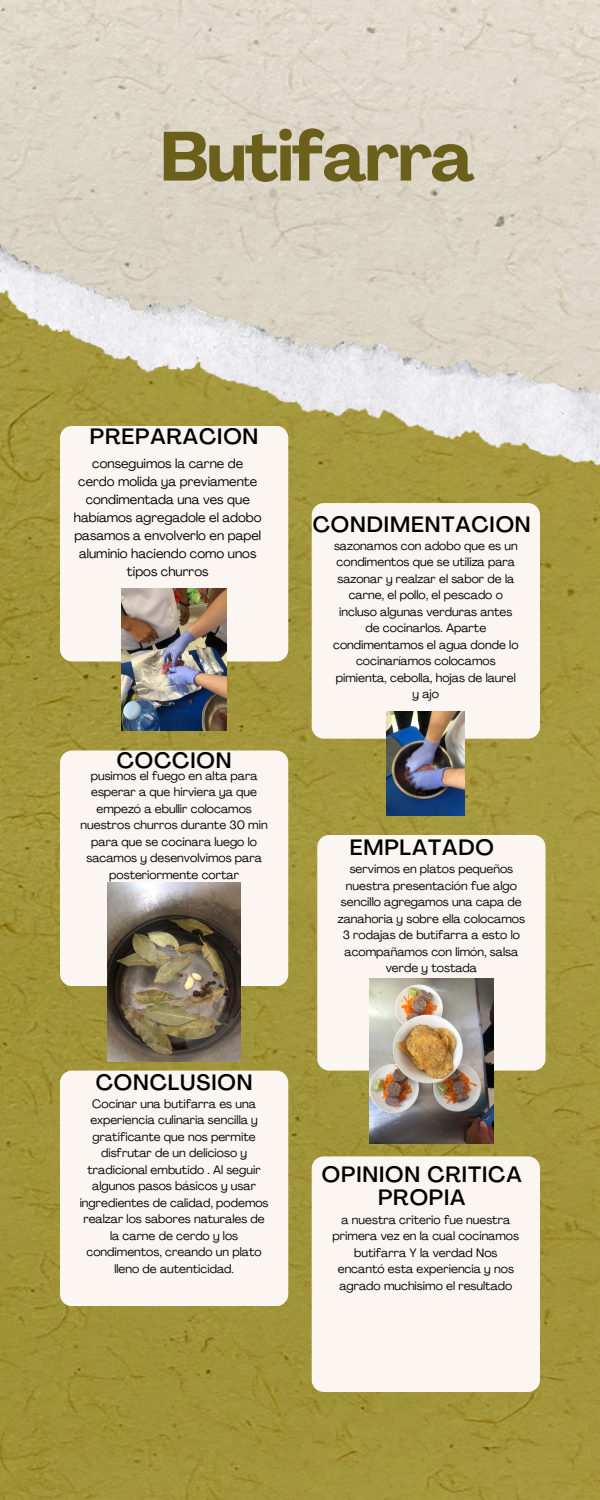
<style>
.page{position:relative;width:600px;height:1500px;background:#fff}
.page>*{position:absolute;margin:0;border:0;box-sizing:border-box;transform-origin:0 0}
.t1{font:700 68.6px "Agrandir";letter-spacing:-.025em;color:#6b601b}
.t2{font:500 21.9px/23.2px "Agrandir";letter-spacing:.04em;color:#000;text-align:center}
.t3{font:13px/18px "Agrandir";color:#000;text-align:center}
.t4{font:12px/16.5px "Agrandir";color:#000;text-align:center}
</style>
<div class="page">
<img style="left:0;top:0;width:600px;height:1500px">
<div style="left:60px;top:426px;width:228px;height:235px;background:#fbf6f1"></div>
<div style="left:312px;top:503px;width:228px;height:235px;background:#fbf6f1"></div>
<div style="left:60px;top:751px;width:228px;height:235px;background:#fbf6f1"></div>
<div style="left:60px;top:1071px;width:228px;height:235px;background:#fbf6f1"></div>
<div style="left:312px;top:1156px;width:228px;height:236px;background:#fbf6f1"></div>
<div style="left:317px;top:835px;width:228px;height:235px;background:#fbf6f1"></div>
<img style="left:387px;top:711px;width:78px;height:105px">
<img style="left:121px;top:589px;width:106px;height:141px">
<img style="left:107px;top:883px;width:134px;height:178px">
<img style="left:369px;top:978px;width:125px;height:166px">
<p class="t1" style="left:160px;top:129px;width:316px">Butifarra</p>
<p class="t2" style="left:90px;top:427px;width:170px">PREPARACION</p>
<p class="t3" style="left:74px;top:456px;width:189px">conseguimos la carne de cerdo molida ya previamente condimentada una ves que habíamos agregadole el adobo pasamos a envolverlo en papel aluminio haciendo como unos tipos churros</p>
<p class="t2" style="left:117px;top:751px;width:116px">COCCION</p>
<p class="t4" style="left:81px;top:769px;width:189px">pusimos el fuego en alta para esperar a que hirviera ya que empezó a ebullir colocamos nuestros churros durante 30 min para que se cocinara luego lo sacamos y desenvolvimos para posteriormente cortar</p>
<p class="t2" style="left:96px;top:1073px;width:158px">CONCLUSION</p>
<p class="t4" style="left:80px;top:1097px;width:190px">Cocinar una butifarra es una experiencia culinaria sencilla y gratificante que nos permite disfrutar de un delicioso y tradicional embutido . Al seguir algunos pasos básicos y usar ingredientes de calidad, podemos realzar los sabores naturales de la carne de cerdo y los condimentos, creando un plato lleno de autenticidad.</p>
<p class="t2" style="left:313px;top:514px;width:219px">CONDIMENTACION</p>
<p class="t4" style="left:333px;top:538px;width:187px">sazonamos con adobo que es un condimentos que se utiliza para sazonar y realzar el sabor de la carne, el pollo, el pescado o incluso algunas verduras antes de cocinarlos. Aparte condimentamos el agua donde lo cocinaríamos colocamos pimienta, cebolla, hojas de laurel y ajo</p>
<p class="t2" style="left:350px;top:838px;width:146px">EMPLATADO</p>
<p class="t4" style="left:338px;top:862px;width:189px">servimos en platos pequeños nuestra presentación fue algo sencillo agregamos una capa de zanahoria y sobre ella colocamos<br>3 rodajas de butifarra a esto lo acompañamos con limón, salsa verde y tostada</p>
<p class="t2" style="left:322px;top:1165px;width:201px">OPINION CRITICA<br>PROPIA</p>
<p class="t4" style="left:333px;top:1212px;width:188px">a nuestra criterio fue nuestra primera vez en la cual cocinamos butifarra Y la verdad Nos encantó esta experiencia y nos agrado muchisimo el resultado</p>
</div>
